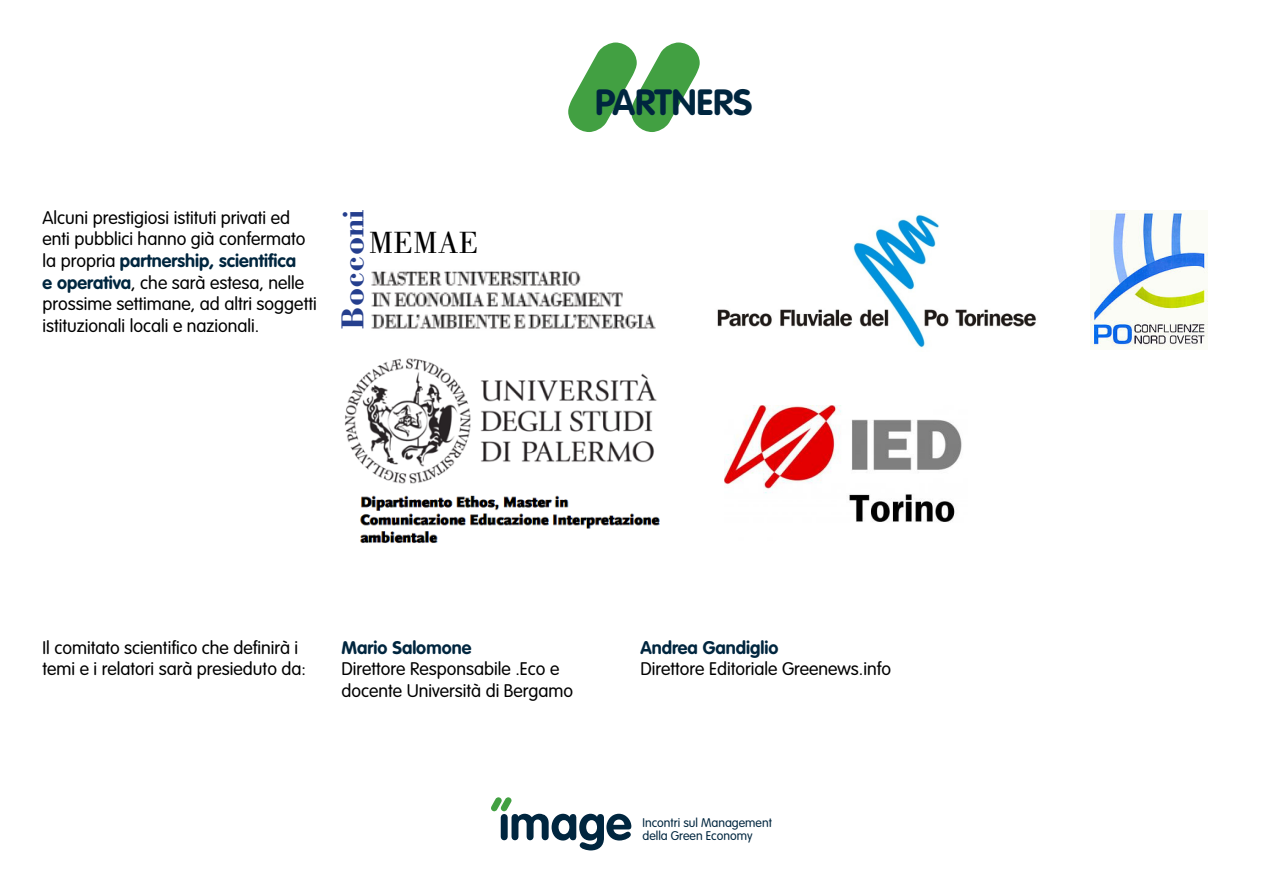
<style>
.page{position:relative;width:1263px;height:893px;background:#fff}
.page>*{position:absolute;margin:0;border:0;box-sizing:border-box;transform-origin:0 0}
.t1{font:700 36px "VAG Rounded Std";color:#00263f}
.t2{font:700 32.7px "Bodoni Std";color:#253f8e}
.t3{font:31.8px "Bodoni Std";color:#000}
.t4{font:300 18px/21.6px "VAG Rounded Std";color:#000}
.t5{font:700 18px "VAG Rounded Std";color:#00263f}
.t6{font:300 12.45px/12.5px "VAG Rounded Std";color:#00263f}
.s1{font-weight:700;color:#00263f}
</style>
<div class="page">
<svg style="left:491px;top:797px;width:140px;height:53px"></svg>
<svg style="left:568px;top:43px;width:132px;height:89px"></svg>
<img style="left:344px;top:358px;width:316px;height:185px">
<img style="left:717px;top:214px;width:320px;height:134px">
<img style="left:1090px;top:210px;width:117px;height:137px">
<img style="left:725px;top:406px;width:237px;height:116px">
<img style="left:371px;top:271px;width:285px;height:58px">
<p class="t4" style="left:43px;top:207px;width:276px">Alcuni prestigiosi istituti privati ed enti pubblici hanno già confermato la propria <span class="s1">partnership, scientifica<br>e operativa</span>, che sarà estesa, nelle prossime settimane, ad altri soggetti istituzionali locali e nazionali.</p>
<h2 class="t2" style="left:332px;top:330px;width:122px;rotate:-90deg">Bocconi</h2>
<h3 class="t3" style="left:369px;top:225px;width:111px">MEMAE</h3>
<p class="t1" style="left:595px;top:81px;width:159px">PARTNERS</p>
<p class="t4" style="left:43px;top:637px;width:265px">Il comitato scientifico che definirà i temi e i relatori sarà presieduto da:</p>
<p class="t5" style="left:341px;top:637px;width:131px">Mario Salomone</p>
<p class="t4" style="left:341px;top:659px;width:233px">Direttore Responsabile .Eco e docente Università di Bergamo</p>
<p class="t5" style="left:640px;top:637px;width:139px">Andrea Gandiglio</p>
<p class="t4" style="left:640px;top:659px;width:252px">Direttore Editoriale Greenews.info</p>
<p class="t6" style="left:642px;top:817px;width:131px">Incontri sul Management della Green Economy</p>
</div>
